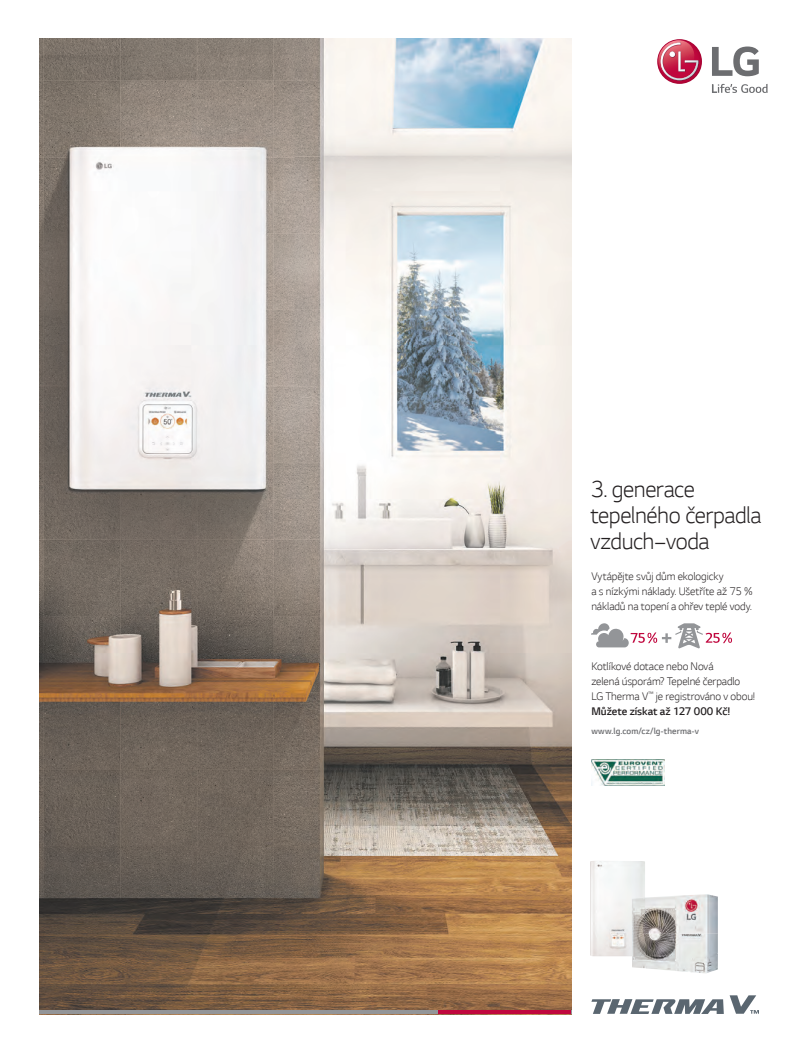
<style>
.page{position:relative;width:798px;height:1053px;background:#fff}
.page>*{position:absolute;margin:0;border:0;box-sizing:border-box;transform-origin:0 0}
.t1{font:300 26.25px/26.2px "LG Smart";letter-spacing:-.02em;color:#231f20}
.t2{font:300 12.5px/15px "LG Smart";letter-spacing:-.01em;color:#231f20}
.t3{font:300 10px "LG Smart";letter-spacing:.005em;color:#6c6d70}
.s1{font-style:inherit}
</style>
<div class="page">
<img style="left:39px;top:39px;width:531px;height:971px">
<img style="left:590px;top:861px;width:4px;height:46px">
<img style="left:644px;top:894px;width:73px;height:39px">
<img style="left:632px;top:933px;width:42px;height:37px">
<img style="left:674px;top:933px;width:43px;height:40px">
<img style="left:631px;top:897px;width:13px;height:59px">
<hr style="left:39px;top:1010px;width:531px;height:3px;background:#939598">
<hr style="left:438px;top:1010px;width:132px;height:3px;background:#c0073e">
<svg style="left:712px;top:84px;width:55px;height:9px"></svg>
<svg style="left:712px;top:46px;width:46px;height:30px"></svg>
<svg style="left:657px;top:39px;width:44px;height:45px"></svg>
<svg style="left:657px;top:40px;width:41px;height:41px"></svg>
<svg style="left:591px;top:999px;width:132px;height:14px"></svg>
<svg style="left:729px;top:995px;width:29px;height:18px"></svg>
<img style="left:591px;top:759px;width:73px;height:26px">
<svg style="left:591px;top:623px;width:140px;height:25px"></svg>
<h1 class="t1" style="left:590px;top:475px;width:172px">3. generace tepelného čerpadla vzduch–voda</h1>
<p class="t2" style="left:591px;top:568px;width:163px">Vytápějte svůj dům ekologicky<br>a s nízkými náklady. Ušetříte až 75 % nákladů na topení a ohřev teplé vody.</p>
<p class="t2" style="left:591px;top:658px;width:165px">Kotlíkové dotace nebo Nová<br>zelená úsporám? Tepelné čerpadlo<br>LG Therma V<sup>™</sup> je registrováno v obou!<br><span class="s1">Můžete získat až 127 000 Kč!</span></p>
<p class="t3" style="left:591px;top:725px;width:109px">www.lg.com/cz/lg-therma-v</p>
</div>
